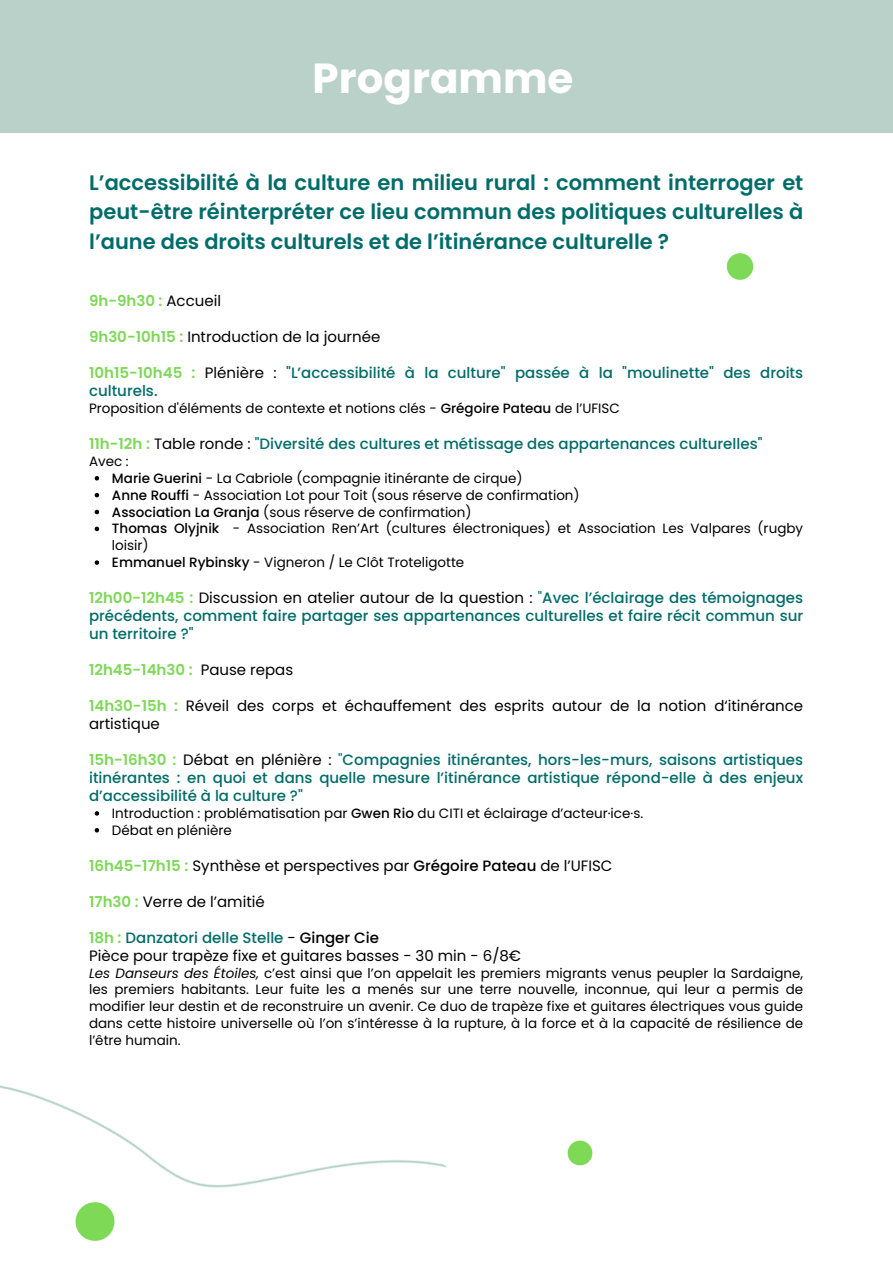
<style>
.page{position:relative;width:893px;height:1264px;background:#fff}
.page>*{position:absolute;margin:0;border:0;box-sizing:border-box;transform-origin:0 0}
.t1{font:700 42px "Poppins";color:#fff}
.t2{font:600 21px/29.2px "Poppins";color:#006d6a;text-align:justify}
.t3{font:500 15px/18px "Poppins";color:#006d6a;text-align:justify}
.t4{font:15px/18px "Poppins";color:#000}
.t5{font:600 15px "Poppins";color:#7dd956}
.t6{font:13.5px/16.8px "Poppins";color:#000}
.s1{font-weight:400;color:#000}
.s2{font-weight:600;color:#7dd956}
.s3{font-weight:500}
.s4{font-weight:400}
.s5{color:#000}
.s6{font-style:italic}
</style>
<div class="page">
<svg style="left:95px;top:476px;width:4px;height:4px"></svg>
<svg style="left:95px;top:493px;width:4px;height:4px"></svg>
<svg style="left:95px;top:510px;width:4px;height:4px"></svg>
<svg style="left:95px;top:526px;width:4px;height:5px"></svg>
<svg style="left:95px;top:560px;width:4px;height:5px"></svg>
<svg style="left:95px;top:811px;width:4px;height:4px"></svg>
<svg style="left:95px;top:828px;width:4px;height:4px"></svg>
<div style="left:0;top:0;width:892px;height:132px;background:#bad1c9"></div>
<img style="left:0;top:1085px;width:447px;height:103px">
<img style="left:25px;top:1186px;width:140px;height:55px">
<img style="left:567px;top:1140px;width:26px;height:26px">
<img style="left:726px;top:253px;width:28px;height:27px">
<p class="t1" style="left:312px;top:49px;width:262px">Programme</p>
<p class="t2" style="left:89px;top:168px;width:715px">L’accessibilité à la culture en milieu rural : comment interroger et peut-être réinterpréter ce lieu commun des politiques culturelles à l’aune des droits culturels et de l’itinérance culturelle ?</p>
<p class="t5" style="left:89px;top:290px;width:134px">9h-9h30 : <span class="s1">Accueil</span></p>
<p class="t4" style="left:89px;top:328px;width:293px"><span class="s2">9h30-10h15 :</span> Introduction de la journée</p>
<p class="t3" style="left:89px;top:364px;width:715px"><span class="s2">10h15-10h45 :</span> <span class="s1">Plénière :</span> "L’accessibilité à la culture" passée à la "moulinette" des droits culturels.</p>
<p class="t6" style="left:89px;top:400px;width:532px">Proposition d'éléments de contexte et notions clés - <span class="s3">Grégoire Pateau</span> de l’UFISC</p>
<p class="t3" style="left:89px;top:435px;width:675px"><span class="s2">11h-12h :</span> <span class="s1">Table ronde :</span> "Diversité des cultures et métissage des appartenances culturelles"</p>
<p class="t6" style="left:89px;top:453px;width:41px">Avec :</p>
<p class="t6" style="left:112px;top:469px;width:412px"><span class="s3">Marie Guerini</span> - La Cabriole (compagnie itinérante de cirque)</p>
<p class="t6" style="left:112px;top:486px;width:469px"><span class="s3">Anne Rouffi</span> - Association Lot pour Toit (sous réserve de confirmation)</p>
<p class="t6" style="left:112px;top:503px;width:361px"><span class="s3">Association La Granja</span> (sous réserve de confirmation)</p>
<p class="t6" style="left:112px;top:520px;width:692px"><span class="s3">Thomas Olyjnik</span> - Association Ren’Art (cultures électroniques) et Association Les Valpares (rugby loisir)</p>
<p class="t6" style="left:112px;top:554px;width:354px"><span class="s3">Emmanuel Rybinsky</span> - Vigneron / Le Clôt Troteligotte</p>
<p class="t3" style="left:89px;top:589px;width:715px"><span class="s2">12h00-12h45 :</span> <span class="s1">Discussion en atelier autour de la question :</span> <span class="s4">"</span>Avec l’éclairage des témoignages précédents, comment faire partager ses appartenances culturelles et faire récit commun sur un territoire ?"</p>
<p class="t5" style="left:89px;top:659px;width:206px">12h45-14h30 : <span class="s1">Pause repas</span></p>
<p class="t4" style="left:89px;top:696px;width:715px"><span class="s2">14h30-15h :</span> Réveil des corps et échauffement des esprits autour de la notion d‘itinérance artistique</p>
<p class="t3" style="left:89px;top:750px;width:715px"><span class="s2">15h-16h30 :</span> <span class="s1">Débat en plénière :</span> <span class="s4">"</span>Compagnies itinérantes, hors-les-murs, saisons artistiques itinérantes : en quoi et dans quelle mesure l’itinérance artistique répond-elle à des enjeux d’accessibilité à la culture ?"</p>
<p class="t6" style="left:112px;top:804px;width:532px">Introduction : problématisation par <span class="s3">Gwen Rio</span> du CITI et éclairage d’acteur·ice·s.</p>
<p class="t6" style="left:112px;top:821px;width:121px">Débat en plénière</p>
<p class="t4" style="left:89px;top:856px;width:525px"><span class="s2">16h45-17h15 :</span> Synthèse et perspectives par <span class="s3">Grégoire Pateau</span> de l’UFISC</p>
<p class="t4" style="left:89px;top:892px;width:177px"><span class="s2">17h30 :</span> Verre de l’amitié</p>
<p class="t3" style="left:89px;top:928px;width:291px"><span class="s2">18h :</span> Danzatori delle Stelle <span class="s1">-</span> <span class="s5">Ginger Cie</span></p>
<p class="t4" style="left:89px;top:946px;width:433px">Pièce pour trapèze fixe et guitares basses - 30 min - 6/8€</p>
<p class="t6" style="left:89px;top:964px;width:715px;text-align:justify"><span class="s6">Les Danseurs des Étoiles,</span> c’est ainsi que l’on appelait les premiers migrants venus peupler la Sardaigne, les premiers habitants. Leur fuite les a menés sur une terre nouvelle, inconnue, qui leur a permis de modifier leur destin et de reconstruire un avenir. Ce duo de trapèze fixe et guitares électriques vous guide dans cette histoire universelle où l’on s’intéresse à la rupture, à la force et à la capacité de résilience de l’être humain.</p>
</div>
